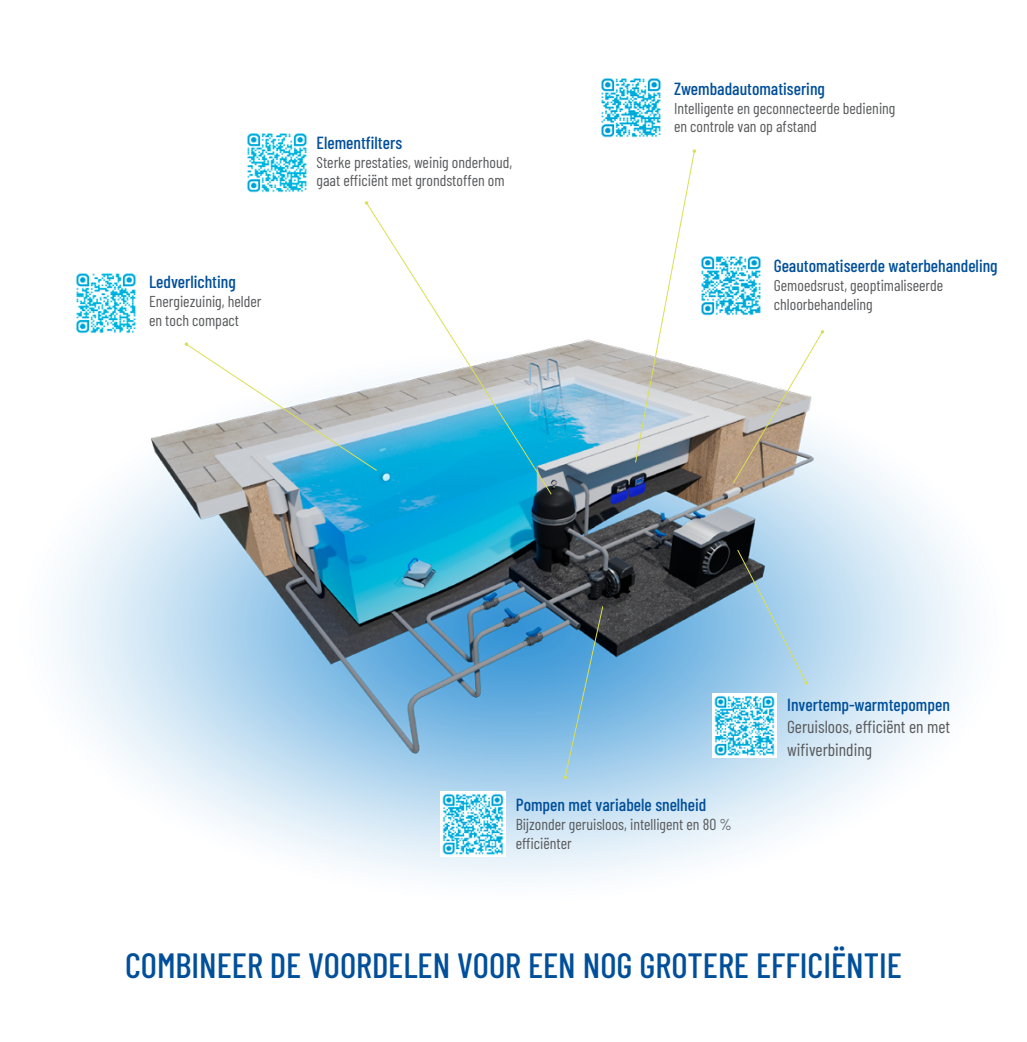
<style>
.page{position:relative;width:1027px;height:1042px;background:#fff}
.page>*{position:absolute;margin:0;border:0;box-sizing:border-box;transform-origin:0 0}
.t1{font:500 35px "Barlow Condensed";color:#004f9a}
.t2{font:500 17.5px "Barlow Condensed";color:#004f9a}
.t3{font:17.5px/22.8px "Barlow Condensed";color:#58595b}
.t4{font:15.75px/18.9px "Barlow Condensed";color:#58595b}
</style>
<div class="page">
<img style="left:59px;top:203px;width:908px;height:677px">
<svg style="left:185px;top:342px;width:180px;height:130px"></svg>
<svg style="left:365px;top:203px;width:187px;height:292px"></svg>
<svg style="left:365px;top:201px;width:4px;height:4px"></svg>
<svg style="left:563px;top:605px;width:41px;height:174px;background:#699fc2"></svg>
<svg style="left:634px;top:149px;width:62px;height:314px"></svg>
<svg style="left:732px;top:330px;width:92px;height:154px"></svg>
<svg style="left:736px;top:549px;width:72px;height:136px;background:#9bc1da"></svg>
<img style="left:601px;top:78px;width:60px;height:60px">
<img style="left:74px;top:270px;width:64px;height:65px">
<img style="left:441px;top:791px;width:64px;height:65px">
<img style="left:712px;top:693px;width:64px;height:64px">
<img style="left:247px;top:133px;width:60px;height:60px">
<img style="left:699px;top:253px;width:64px;height:64px">
<p class="t2" style="left:149px;top:269px;width:88px">Ledverlichting</p>
<p class="t4" style="left:149px;top:291px;width:114px">Energiezuinig, helder en toch compact</p>
<p class="t2" style="left:316px;top:130px;width:87px">Elementfilters</p>
<p class="t4" style="left:316px;top:151px;width:197px">Sterke prestaties, weinig onderhoud, gaat efficiënt met grondstoffen om</p>
<p class="t2" style="left:674px;top:76px;width:152px">Zwembadautomatisering</p>
<p class="t4" style="left:674px;top:97px;width:223px">Intelligente en geconnecteerde bediening en controle van op afstand</p>
<p class="t2" style="left:774px;top:253px;width:225px">Geautomatiseerde waterbehandeling</p>
<p class="t4" style="left:774px;top:275px;width:171px">Gemoedsrust, geoptimaliseerde chloorbehandeling</p>
<p class="t2" style="left:516px;top:792px;width:192px">Pompen met variabele snelheid</p>
<p class="t4" style="left:516px;top:813px;width:218px">Bijzonder geruisloos, intelligent en 80 % efficiënter</p>
<p class="t2" style="left:787px;top:692px;width:164px">Invertemp-warmtepompen</p>
<p class="t3" style="left:787px;top:714px;width:164px">Geruisloos, efficiënt en met wifiverbinding</p>
<h1 class="t1" style="left:125px;top:940px;width:778px">COMBINEER DE VOORDELEN VOOR EEN NOG GROTERE EFFICIËNTIE</h1>
</div>
